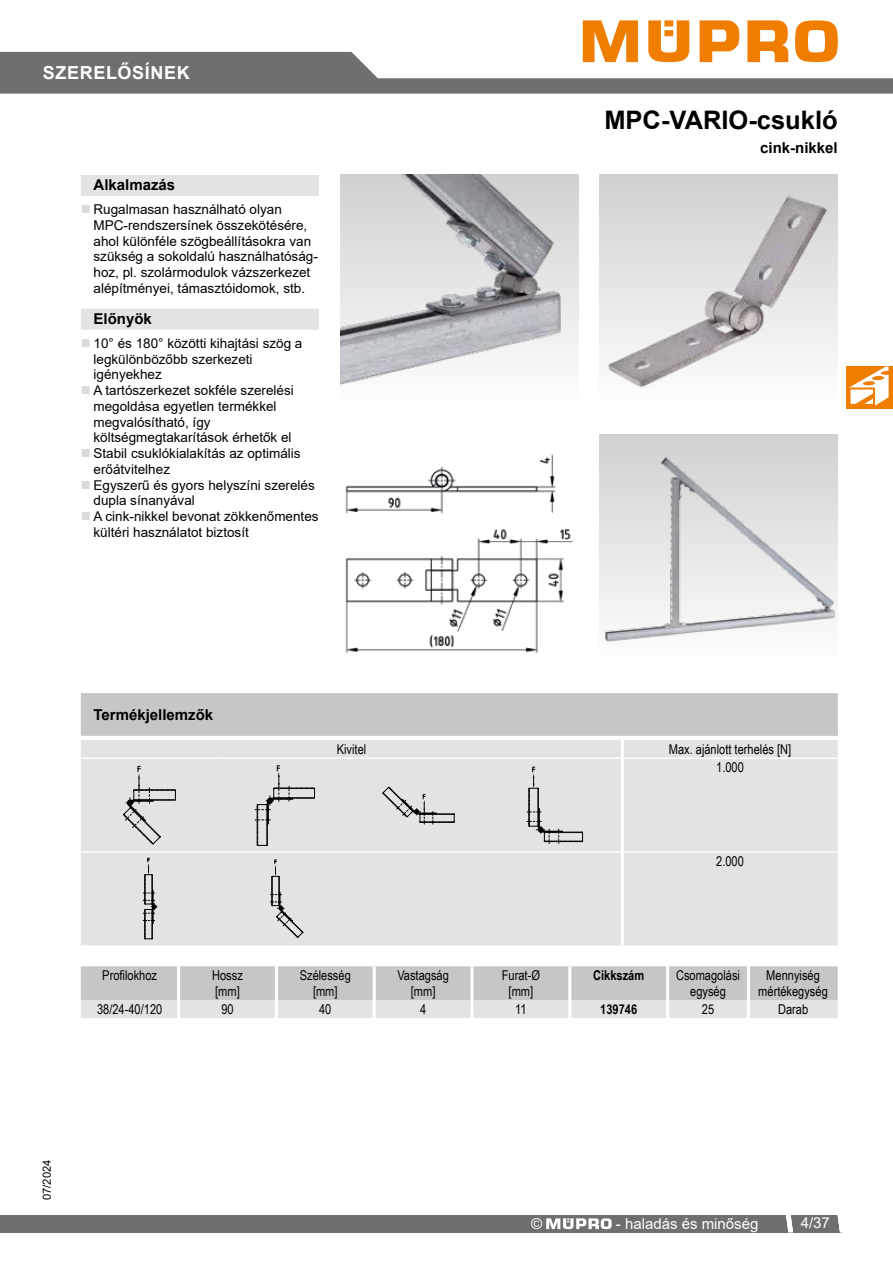
<style>
.page{position:relative;width:893px;height:1263px;background:#fff}
.page>*{position:absolute;margin:0;border:0;box-sizing:border-box;transform-origin:0 0}
.t1{font:700 25.5px "Arial";color:#000}
.t2{font:700 18px "Arial";letter-spacing:.035em;color:#fff}
.t3{font:700 15px "Arial";color:#000}
.t4{font:15px "Arial";color:#fff}
.t5{font:13.5px/15.8px "Arial";color:#000}
.t6{font:13.5px/15.8px "Arial Narrow";color:#000;text-align:center}
.t7{font:700 13.5px "Arial Narrow";color:#000}
.t8{font:11.25px "Arial";color:#000}
</style>
<div class="page">
<svg style="left:0;top:20px;width:893px;height:74px"></svg>
<div style="left:0;top:1215px;width:841px;height:17px;background:#706f6f"></div>
<svg style="left:838px;top:1215px;width:3px;height:17px"></svg>
<svg style="left:786px;top:1215px;width:7px;height:17px"></svg>
<svg style="left:546px;top:1218px;width:66px;height:11px"></svg>
<div style="left:81px;top:175px;width:238px;height:21px;background:#e3e3e3"></div>
<div style="left:81px;top:309px;width:238px;height:21px;background:#e3e3e3"></div>
<img style="left:600px;top:175px;width:238px;height:213px">
<img style="left:340px;top:175px;width:238px;height:210px">
<img style="left:600px;top:434px;width:238px;height:208px">
<img style="left:345px;top:454px;width:228px;height:200px">
<svg style="left:81px;top:966px;width:757px;height:52px;background:#d0d0d0"></svg>
<hr style="left:177px;top:966px;width:3px;height:34px;background:#fff">
<hr style="left:275px;top:966px;width:3px;height:34px;background:#fff">
<hr style="left:373px;top:966px;width:3px;height:34px;background:#fff">
<hr style="left:470px;top:966px;width:3px;height:34px;background:#fff">
<hr style="left:568px;top:966px;width:3px;height:34px;background:#fff">
<hr style="left:666px;top:966px;width:3px;height:34px;background:#fff">
<hr style="left:747px;top:966px;width:3px;height:34px;background:#fff">
<hr style="left:177px;top:1000px;width:3px;height:18px;background:#fff">
<hr style="left:275px;top:1000px;width:3px;height:18px;background:#fff">
<hr style="left:373px;top:1000px;width:3px;height:18px;background:#fff">
<hr style="left:470px;top:1000px;width:3px;height:18px;background:#fff">
<hr style="left:568px;top:1000px;width:3px;height:18px;background:#fff">
<hr style="left:666px;top:1000px;width:3px;height:18px;background:#fff">
<hr style="left:747px;top:1000px;width:3px;height:18px;background:#fff">
<div style="left:81px;top:693px;width:757px;height:43px;background:#c6c6c6"></div>
<div style="left:81px;top:740px;width:757px;height:205px;background:#e3e3e3"></div>
<hr style="left:621px;top:740px;width:3px;height:17px;background:#fff">
<hr style="left:621px;top:759px;width:3px;height:92px;background:#fff">
<hr style="left:621px;top:852px;width:3px;height:93px;background:#fff">
<hr style="left:81px;top:757px;width:135px;height:2px;background:#fff">
<hr style="left:216px;top:757px;width:136px;height:2px;background:#fff">
<hr style="left:352px;top:757px;width:135px;height:2px;background:#fff">
<hr style="left:487px;top:757px;width:135px;height:2px;background:#fff">
<hr style="left:622px;top:757px;width:216px;height:2px;background:#fff">
<hr style="left:81px;top:851px;width:135px;height:1px;background:#fff">
<hr style="left:216px;top:851px;width:136px;height:1px;background:#fff">
<hr style="left:352px;top:851px;width:135px;height:1px;background:#fff">
<hr style="left:487px;top:851px;width:135px;height:1px;background:#fff">
<hr style="left:622px;top:851px;width:216px;height:1px;background:#fff">
<svg style="left:123px;top:766px;width:53px;height:78px;background:#cacaca"></svg>
<svg style="left:255px;top:765px;width:60px;height:81px;background:#cecfcf"></svg>
<svg style="left:382px;top:787px;width:73px;height:37px;background:#c5c6c6"></svg>
<svg style="left:527px;top:767px;width:56px;height:76px;background:#cecece"></svg>
<svg style="left:143px;top:858px;width:14px;height:81px"></svg>
<svg style="left:270px;top:860px;width:33px;height:78px;background:#c9c9c9"></svg>
<div style="left:846px;top:367px;width:47px;height:42px;background:#ef7d00"></div>
<svg style="left:849px;top:367px;width:40px;height:39px"></svg>
<h2 class="t2" style="left:43px;top:60px;width:148px">SZERELŐSÍNEK</h2>
<p class="t3" style="left:94px;top:174px;width:83px">Alkalmazás</p>
<p class="t5" style="left:94px;top:201px;width:226px">Rugalmasan használható olyan MPC-rendszersínek összekötésére, ahol különféle szögbeállításokra van szükség a sokoldalú használhatóság&shy;hoz, pl. szolármodulok vázszerkezet alépítményei, támasztóidomok, stb.</p>
<p class="t3" style="left:94px;top:308px;width:60px">Előnyök</p>
<p class="t5" style="left:94px;top:335px;width:227px">10° és 180° közötti kihajtási szög a legkülönbözőbb szerkezeti igényekhez<br>A tartószerkezet sokféle szerelési megoldása egyetlen termékkel megvalósítható, így költségmegtakarítások érhetők el<br>Stabil csuklókialakítás az optimális erőátvitelhez<br>Egyszerű és gyors helyszíni szerelés dupla sínanyával<br>A cink-nikkel bevonat zökkenőmentes kültéri használatot biztosít</p>
<h1 class="t1" style="left:604px;top:102px;width:235px">MPC-VARIO-csukló</h1>
<p class="t3" style="left:760px;top:138px;width:79px">cink-nikkel</p>
<p class="t3" style="left:94px;top:704px;width:121px">Termékjellemzők</p>
<p class="t6" style="left:337px;top:741px;width:31px">Kivitel</p>
<p class="t6" style="left:669px;top:740px;width:124px;line-height:18.3px">Max. ajánlott terhelés [N]<br>1.000</p>
<p class="t6" style="left:716px;top:853px;width:29px">2.000</p>
<p class="t6" style="left:102px;top:967px;width:56px">Profilokhoz</p>
<p class="t6" style="left:212px;top:967px;width:32px;text-align:left">Hossz [mm]</p>
<p class="t6" style="left:300px;top:967px;width:53px">Szélesség [mm]</p>
<p class="t6" style="left:397px;top:967px;width:53px">Vastagság [mm]</p>
<p class="t6" style="left:502px;top:967px;width:40px">Furat-Ø [mm]</p>
<p class="t7" style="left:593px;top:965px;width:53px">Cikkszám</p>
<p class="t6" style="left:676px;top:967px;width:65px">Csomagolási egység</p>
<p class="t6" style="left:758px;top:967px;width:71px">Mennyiség mértékegység</p>
<p class="t6" style="left:97px;top:1001px;width:67px">38/24-40/120</p>
<p class="t6" style="left:221px;top:1001px;width:14px">90</p>
<p class="t6" style="left:319px;top:1001px;width:14px">40</p>
<p class="t6" style="left:420px;top:1001px;width:8px">4</p>
<p class="t6" style="left:515px;top:1001px;width:13px">11</p>
<p class="t7" style="left:600px;top:999px;width:38px">139746</p>
<p class="t6" style="left:702px;top:1001px;width:14px">25</p>
<p class="t6" style="left:778px;top:1001px;width:32px">Darab</p>
<p class="t8" style="left:39px;top:1200px;width:42px;rotate:-90deg">07/2024</p>
<p class="t4" style="left:531px;top:1213px;width:13px">©</p>
<p class="t4" style="left:616px;top:1213px;width:144px">- haladás és minőség</p>
<p class="t4" style="left:801px;top:1213px;width:31px">4/37</p>
</div>
